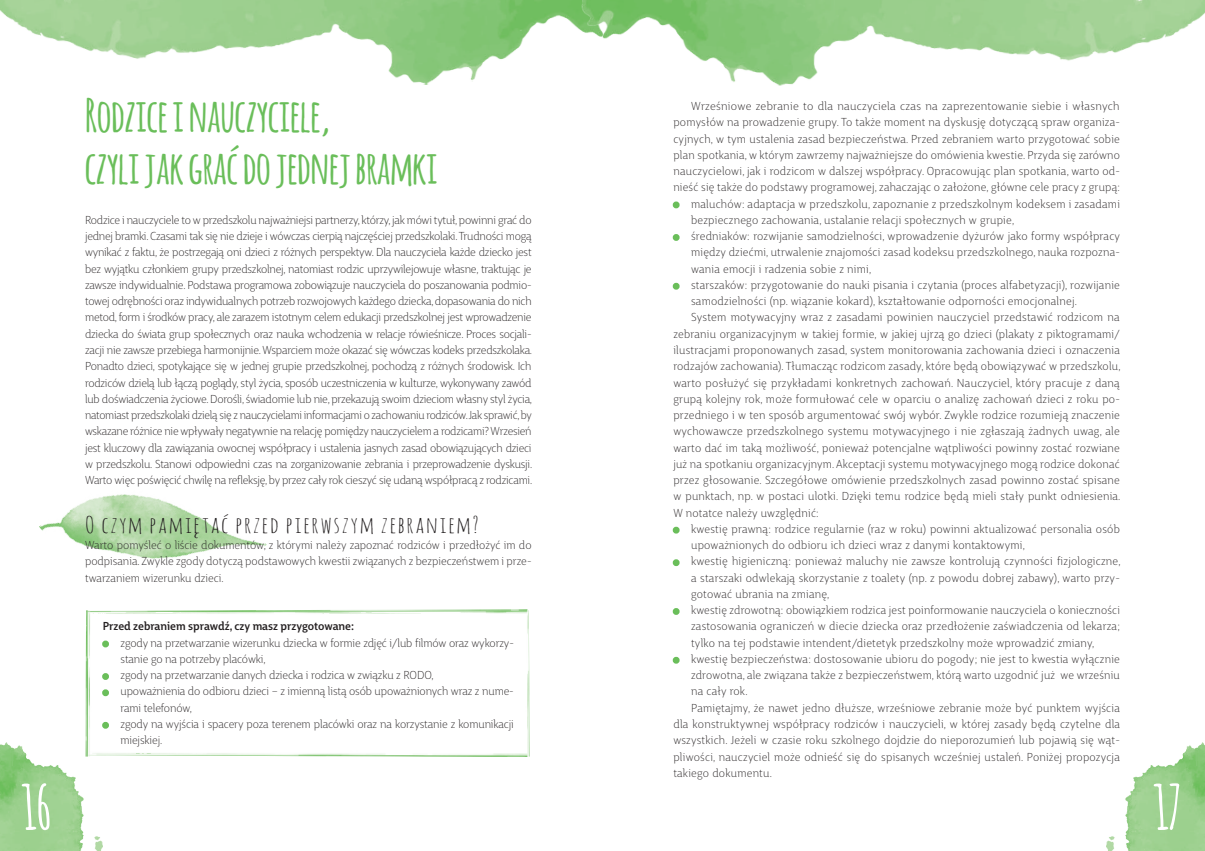
<style>
.page{position:relative;width:1205px;height:851px;background:#fff}
.page>*{position:absolute;margin:0;border:0;box-sizing:border-box;transform-origin:0 0}
.t1{font:700 60px "Amatic";color:#fff}
.t2{font:700 45px/51.2px "Amatic";color:#6abe5a}
.t3{font:22.5px "Amatic SC";letter-spacing:.05em;color:#231f20;scale:1.25 1}
.t4{font:300 11.25px/16.2px "Big City Grotesque Pro";letter-spacing:.02em;color:#231f20;text-align:justify}
.t5{font:300 11.25px/16.2px "Big City Grotesque Pro";letter-spacing:-.01em;color:#231f20}
.t6{font:500 11.25px "Big City Grotesque Pro";color:#231f20}
.s1{color:#6abe5a}
</style>
<div class="page">
<img style="left:0;top:742px;width:103px;height:108px">
<img style="left:1106px;top:742px;width:99px;height:108px">
<img style="left:0;top:0;width:358px;height:59px">
<img style="left:358px;top:0;width:847px;height:86px">
<img style="left:39px;top:494px;width:228px;height:65px">
<svg style="left:102px;top:640px;width:7px;height:8px"></svg>
<svg style="left:102px;top:673px;width:7px;height:24px"></svg>
<svg style="left:102px;top:721px;width:7px;height:8px"></svg>
<svg style="left:672px;top:201px;width:8px;height:8px"></svg>
<svg style="left:672px;top:234px;width:8px;height:7px"></svg>
<svg style="left:672px;top:282px;width:8px;height:8px"></svg>
<svg style="left:672px;top:526px;width:8px;height:8px"></svg>
<svg style="left:672px;top:559px;width:8px;height:8px"></svg>
<svg style="left:672px;top:608px;width:8px;height:7px"></svg>
<svg style="left:672px;top:656px;width:8px;height:8px"></svg>
<img style="left:86px;top:749px;width:441px;height:8px">
<img style="left:92px;top:609px;width:435px;height:5px">
<img style="left:524px;top:610px;width:5px;height:146px">
<img style="left:85px;top:610px;width:7px;height:146px">
<h2 class="t2" style="left:85px;top:88px;width:354px">Rodzice i nauczyciele,<br>czyli jak grać do jednej bramki</h2>
<p class="t4" style="left:85px;top:211px;width:449px">Rodzice i nauczyciele to w przedszkolu najważniejsi partnerzy, którzy, jak mówi tytuł, powinni grać do jednej bramki. Czasami tak się nie dzieje i wówczas cierpią najczęściej przedszkolaki. Trudności mogą wynikać z faktu, że postrzegają oni dzieci z różnych perspektyw. Dla nauczyciela każde dziecko jest bez wyjątku członkiem grupy przedszkolnej, natomiast rodzic uprzywilejowuje własne, traktując je zawsze indywidualnie. Podstawa programowa zobowiązuje nauczyciela do poszanowania podmio&shy;towej odrębności oraz indywidualnych potrzeb rozwojowych każdego dziecka, dopasowania do nich metod, form i środków pracy, ale zarazem istotnym celem edukacji przedszkolnej jest wprowadzenie dziecka do świata grup społecznych oraz nauka wchodzenia w relacje rówieśnicze. Proces socjali&shy;zacji nie zawsze przebiega harmonijnie. Wsparciem może okazać się wówczas kodeks przedszkolaka.<br>Ponadto dzieci, spotykające się w jednej grupie przedszkolnej, pochodzą z różnych środowisk. Ich rodziców dzielą lub łączą poglądy, styl życia, sposób uczestniczenia w kulturze, wykonywany zawód lub doświadczenia życiowe. Dorośli, świadomie lub nie, przekazują swoim dzieciom własny styl życia, natomiast przedszkolaki dzielą się z nauczycielami informacjami o zachowaniu rodziców. Jak sprawić, by wskazane różnice nie wpływały negatywnie na relację pomiędzy nauczycielem a rodzicami? Wrzesień jest kluczowy dla zawiązania owocnej współpracy i ustalenia jasnych zasad obowiązujących dzieci w przedszkolu. Stanowi odpowiedni czas na zorganizowanie zebrania i przeprowadzenie dyskusji.<br>Warto więc poświęcić chwilę na refleksję, by przez cały rok cieszyć się udaną współpracą z rodzicami.</p>
<h3 class="t3" style="left:85px;top:510px;width:316px">O CZYM PAMIĘTAĆ PRZED PIERWSZYM ZEBRANIEM?</h3>
<p class="t4" style="left:85px;top:536px;width:448px">Warto pomyśleć o liście dokumentów, z którymi należy zapoznać rodziców i przedłożyć im do podpisania. Zwykle zgody dotyczą podstawowych kwestii związanych z bezpieczeństwem i prze&shy;twarzaniem wizerunku dzieci.</p>
<p class="t6" style="left:103px;top:617px;width:253px">Przed zebraniem sprawdź, czy masz przygotowane:</p>
<p class="t5" style="left:120px;top:633px;width:395px;text-indent:-18px"><span class="s1">●</span> zgody na przetwarzanie wizerunku dziecka w formie zdjęć i/lub filmów oraz wykorzy&shy;stanie go na potrzeby placówki,</p>
<p class="t5" style="left:103px;top:666px;width:332px"><span class="s1">●</span> zgody na przetwarzanie danych dziecka i rodzica w związku z RODO,</p>
<p class="t5" style="left:120px;top:682px;width:395px;text-indent:-18px"><span class="s1">●</span> upoważnienia do odbioru dzieci – z imienną listą osób upoważnionych wraz z nume&shy;rami telefonów,</p>
<p class="t5" style="left:120px;top:714px;width:395px;text-indent:-18px"><span class="s1">●</span> zgody na wyjścia i spacery poza terenem placówki oraz na korzystanie z komunikacji miejskiej.</p>
<p class="t4" style="left:673px;top:97px;width:448px;text-indent:18px">Wrześniowe zebranie to dla nauczyciela czas na zaprezentowanie siebie i własnych pomysłów na prowadzenie grupy. To także moment na dyskusję dotyczącą spraw organiza&shy;cyjnych, w tym ustalenia zasad bezpieczeństwa. Przed zebraniem warto przygotować sobie plan spotkania, w którym zawrzemy najważniejsze do omówienia kwestie. Przyda się zarówno nauczycielowi, jak i rodzicom w dalszej współpracy. Opracowując plan spotkania, warto od&shy;nieść się także do podstawy programowej, zahaczając o założone, główne cele pracy z grupą:</p>
<p class="t4" style="left:691px;top:194px;width:430px;text-indent:-18px"><span class="s1">●</span> maluchów: adaptacja w przedszkolu, zapoznanie z przedszkolnym kodeksem i zasadami bezpiecznego zachowania, ustalanie relacji społecznych w grupie,</p>
<p class="t4" style="left:691px;top:227px;width:430px;text-indent:-18px"><span class="s1">●</span> średniaków: rozwijanie samodzielności, wprowadzenie dyżurów jako formy współpracy między dziećmi, utrwalenie znajomości zasad kodeksu przedszkolnego, nauka rozpozna&shy;wania emocji i radzenia sobie z nimi,</p>
<p class="t4" style="left:673px;top:276px;width:448px"><span class="s1">●</span> starszaków: przygotowanie do nauki pisania i czytania (proces alfabetyzacji), rozwijanie</p>
<p class="t4" style="left:691px;top:292px;width:387px">samodzielności (np. wiązanie kokard), kształtowanie odporności emocjonalnej.</p>
<p class="t4" style="left:691px;top:308px;width:430px">System motywacyjny wraz z zasadami powinien nauczyciel przedstawić rodzicom na</p>
<p class="t4" style="left:673px;top:324px;width:448px">zebraniu organizacyjnym w takiej formie, w jakiej ujrzą go dzieci (plakaty z piktogramami/</p>
<p class="t4" style="left:673px;top:341px;width:448px">ilustracjami proponowanych zasad, system monitorowania zachowania dzieci i oznaczenia</p>
<p class="t4" style="left:673px;top:357px;width:449px">rodzajów zachowania). Tłumacząc rodzicom zasady, które będą obowiązywać w przedszkolu,</p>
<p class="t4" style="left:673px;top:373px;width:448px">warto posłużyć się przykładami konkretnych zachowań. Nauczyciel, który pracuje z daną</p>
<p class="t4" style="left:673px;top:389px;width:448px">grupą kolejny rok, może formułować cele w oparciu o analizę zachowań dzieci z roku po-</p>
<p class="t4" style="left:673px;top:406px;width:448px">przedniego i w ten sposób argumentować swój wybór. Zwykle rodzice rozumieją znaczenie</p>
<p class="t4" style="left:673px;top:422px;width:448px">wychowawcze przedszkolnego systemu motywacyjnego i nie zgłaszają żadnych uwag, ale</p>
<p class="t4" style="left:673px;top:438px;width:448px">warto dać im taką możliwość, ponieważ potencjalne wątpliwości powinny zostać rozwiane</p>
<p class="t4" style="left:673px;top:454px;width:448px">już na spotkaniu organizacyjnym. Akceptacji systemu motywacyjnego mogą rodzice dokonać</p>
<p class="t4" style="left:673px;top:471px;width:448px">przez głosowanie. Szczegółowe omówienie przedszkolnych zasad powinno zostać spisane</p>
<p class="t4" style="left:673px;top:487px;width:449px">w punktach, np. w postaci ulotki. Dzięki temu rodzice będą mieli stały punkt odniesienia.</p>
<p class="t4" style="left:673px;top:503px;width:147px">W notatce należy uwzględnić:</p>
<p class="t4" style="left:691px;top:519px;width:430px;text-indent:-18px"><span class="s1">●</span> kwestię prawną: rodzice regularnie (raz w roku) powinni aktualizować personalia osób upoważnionych do odbioru ich dzieci wraz z danymi kontaktowymi,</p>
<p class="t4" style="left:691px;top:552px;width:431px;text-indent:-18px"><span class="s1">●</span> kwestię higieniczną: ponieważ maluchy nie zawsze kontrolują czynności fizjologiczne, a starszaki odwlekają skorzystanie z toalety (np. z powodu dobrej zabawy), warto przy&shy;gotować ubrania na zmianę,</p>
<p class="t4" style="left:691px;top:601px;width:430px;text-indent:-18px"><span class="s1">●</span> kwestię zdrowotną: obowiązkiem rodzica jest poinformowanie nauczyciela o konieczności zastosowania ograniczeń w diecie dziecka oraz przedłożenie zaświadczenia od lekarza; tylko na tej podstawie intendent/dietetyk przedszkolny może wprowadzić zmiany,</p>
<p class="t4" style="left:673px;top:649px;width:448px"><span class="s1">●</span> kwestię bezpieczeństwa: dostosowanie ubioru do pogody; nie jest to kwestia wyłącznie</p>
<p class="t4" style="left:691px;top:666px;width:430px">zdrowotna, ale związana także z bezpieczeństwem, którą warto uzgodnić już we wrześniu</p>
<p class="t4" style="left:691px;top:682px;width:58px">na cały rok.</p>
<p class="t4" style="left:691px;top:698px;width:430px">Pamiętajmy, że nawet jedno dłuższe, wrześniowe zebranie może być punktem wyjścia</p>
<p class="t4" style="left:673px;top:714px;width:448px">dla konstruktywnej współpracy rodziców i nauczycieli, w której zasady będą czytelne dla</p>
<p class="t4" style="left:673px;top:731px;width:448px">wszystkich. Jeżeli w czasie roku szkolnego dojdzie do nieporozumień lub pojawią się wąt-</p>
<p class="t4" style="left:673px;top:747px;width:448px">pliwości, nauczyciel może odnieść się do spisanych wcześniej ustaleń. Poniżej propozycja</p>
<p class="t4" style="left:673px;top:763px;width:100px">takiego dokumentu.</p>
<h1 class="t1" style="left:22px;top:764px;width:31px">16</h1>
<h1 class="t1" style="left:1154px;top:764px;width:28px">17</h1>
</div>
